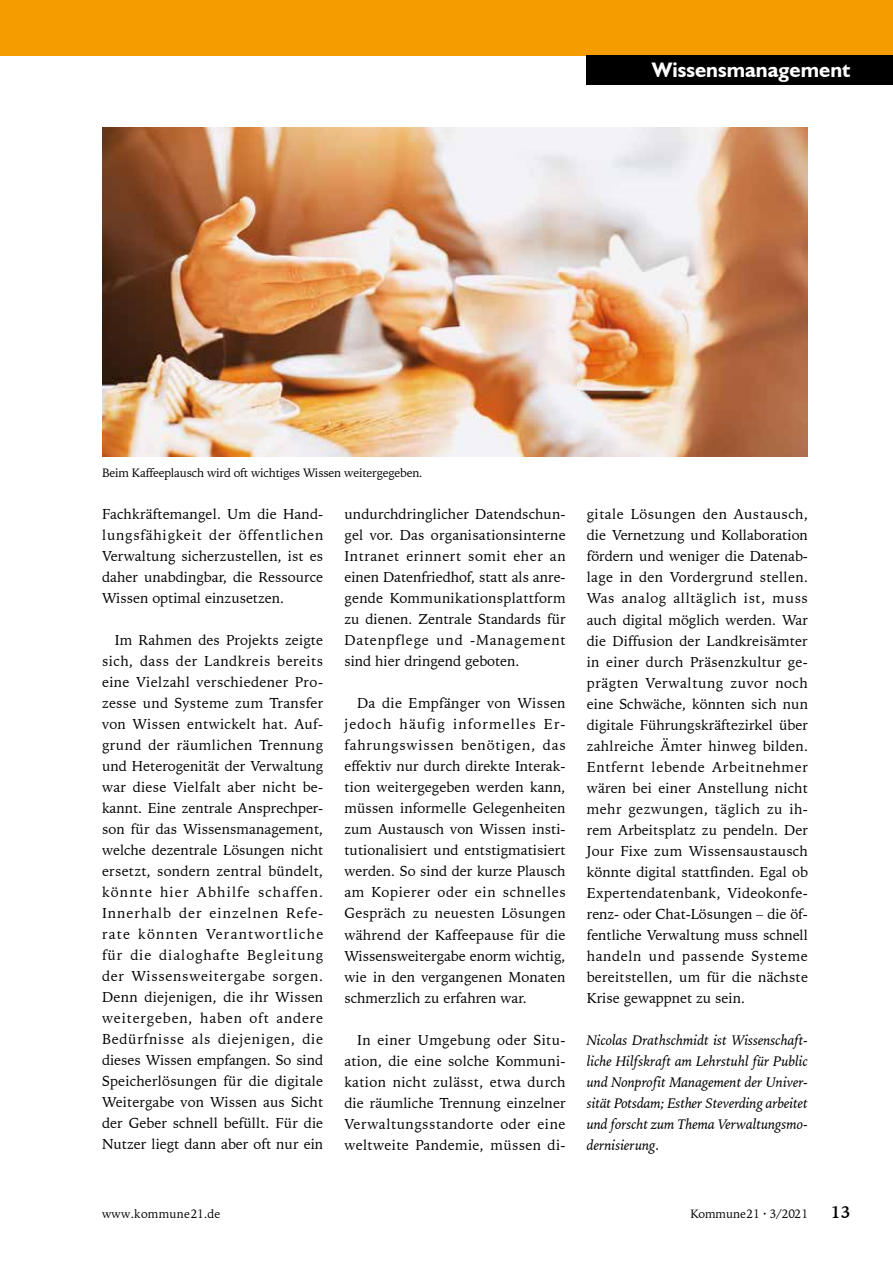
<style>
.page{position:relative;width:893px;height:1263px;background:#fff}
.page>*{position:absolute;margin:0;border:0;box-sizing:border-box;transform-origin:0 0}
.t1{font:700 21px "Humanist 521 BT";color:#fff}
.t2{font:700 16.5px "Iowan Old Style BT";color:#000}
.t3{font:14.25px/21px "Iowan Old Style BT";letter-spacing:.005em;color:#000;text-align:justify}
.t4{font:italic 14.25px/21px "Iowan Old Style BT";letter-spacing:-.01em;color:#000;text-align:justify}
.t5{font:12px "Iowan Old Style BT";letter-spacing:-.015em;color:#000}
.t6{font:12px "Iowan Old Style BT";letter-spacing:.02em;color:#000}
</style>
<div class="page">
<div style="left:0;top:0;width:893px;height:55px;background:#f59c00"></div>
<div style="left:587px;top:55px;width:306px;height:30px;background:#000"></div>
<img style="left:102px;top:128px;width:706px;height:328px">
<h1 class="t1" style="left:652px;top:57px;width:200px">Wissensmanagement</h1>
<p class="t5" style="left:102px;top:465px;width:322px">Beim Kaffeeplausch wird oft wichtiges Wissen weitergegeben.</p>
<p class="t3" style="left:102px;top:504px;width:223px">Fachkräftemangel. Um die Hand&shy;lungsfähigkeit der öffentlichen Verwaltung sicherzustellen, ist es daher unabdingbar, die Ressource Wissen optimal einzusetzen.</p>
<p class="t3" style="left:102px;top:630px;width:223px;text-indent:13px">Im Rahmen des Projekts zeigte sich, dass der Landkreis bereits eine Vielzahl verschiedener Pro&shy;zesse und Systeme zum Transfer von Wissen entwickelt hat. Auf&shy;grund der räumlichen Trennung und Heterogenität der Verwaltung war diese Vielfalt aber nicht be&shy;kannt. Eine zentrale Ansprechper&shy;son für das Wissensmanagement, welche dezentrale Lösungen nicht ersetzt, sondern zentral bündelt, könnte hier Abhilfe schaffen.<br>Innerhalb der einzelnen Refe&shy;rate könnten Verantwortliche für die dialoghafte Begleitung der Wissensweitergabe sorgen.<br>Denn diejenigen, die ihr Wissen weitergeben, haben oft andere Bedürfnisse als diejenigen, die dieses Wissen empfangen. So sind Speicherlösungen für die digitale Weitergabe von Wissen aus Sicht der Geber schnell befüllt. Für die Nutzer liegt dann aber oft nur ein</p>
<p class="t3" style="left:344px;top:504px;width:223px">undurchdringlicher Datendschun&shy;gel vor. Das organisationsinterne Intranet erinnert somit eher an einen Datenfriedhof, statt als anre&shy;gende Kommunikationsplattform zu dienen. Zentrale Standards für Datenpflege und -Management sind hier dringend geboten.</p>
<p class="t3" style="left:344px;top:693px;width:223px;text-indent:13px">Da die Empfänger von Wissen jedoch häufig informelles Er&shy;fahrungswissen benötigen, das effektiv nur durch direkte Interak&shy;tion weitergegeben werden kann, müssen informelle Gelegenheiten zum Austausch von Wissen insti&shy;tutionalisiert und entstigmatisiert werden. So sind der kurze Plausch am Kopierer oder ein schnelles Gespräch zu neuesten Lösungen während der Kaffeepause für die Wissensweitergabe enorm wichtig, wie in den vergangenen Monaten schmerzlich zu erfahren war.</p>
<p class="t3" style="left:344px;top:1029px;width:223px;text-indent:13px">In einer Umgebung oder Situ&shy;ation, die eine solche Kommuni&shy;kation nicht zulässt, etwa durch die räumliche Trennung einzelner Verwaltungsstandorte oder eine weltweite Pandemie, müssen di-</p>
<p class="t3" style="left:587px;top:504px;width:223px">gitale Lösungen den Austausch, die Vernetzung und Kollaboration fördern und weniger die Datenab&shy;lage in den Vordergrund stellen.<br>Was analog alltäglich ist, muss auch digital möglich werden. War die Diffusion der Landkreisämter in einer durch Präsenzkultur ge&shy;prägten Verwaltung zuvor noch eine Schwäche, könnten sich nun digitale Führungskräftezirkel über zahlreiche Ämter hinweg bilden.<br>Entfernt lebende Arbeitnehmer wären bei einer Anstellung nicht mehr gezwungen, täglich zu ih&shy;rem Arbeitsplatz zu pendeln. Der Jour Fixe zum Wissensaustausch könnte digital stattfinden. Egal ob Expertendatenbank, Videokonfe&shy;renz- oder Chat-Lösungen – die öf&shy;fentliche Verwaltung muss schnell handeln und passende Systeme bereitstellen, um für die nächste Krise gewappnet zu sein.</p>
<p class="t4" style="left:587px;top:1029px;width:223px">Nicolas Drathschmidt ist Wissenschaft&shy;liche Hilfskraft am Lehrstuhl für Public und Nonprofit Management der Univer&shy;sität Potsdam; Esther Steverding arbeitet und forscht zum Thema Verwaltungsmo&shy;dernisierung.</p>
<p class="t6" style="left:102px;top:1206px;width:120px">www.kommune21.de</p>
<p class="t5" style="left:690px;top:1206px;width:119px">Kommune21 · 3/2021</p>
<p class="t2" style="left:831px;top:1202px;width:21px">13</p>
</div>
